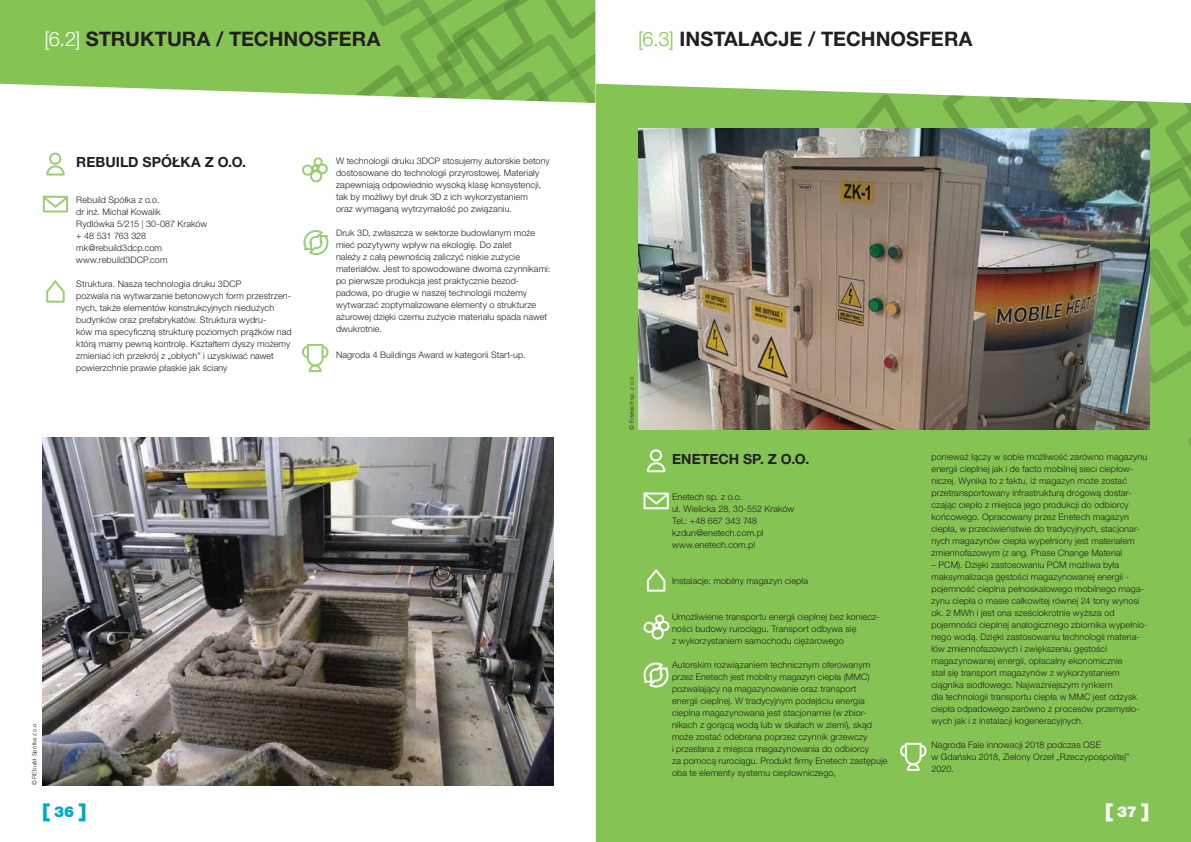
<style>
.page{position:relative;width:1191px;height:842px;background:#fff}
.page>*{position:absolute;margin:0;border:0;box-sizing:border-box;transform-origin:0 0}
.t1{font:700 20px "Helvetica Neue LT Pro";color:#231f20}
.t2{font:900 20px "Helvetica Neue LT Pro";color:#00aabc}
.t3{font:900 20px "Helvetica Neue LT Pro";color:#fff}
.t4{font:700 14px "Helvetica Neue LT Pro";letter-spacing:.005em;color:#231f20}
.t5{font:300 9px/12px "Helvetica Neue LT Pro";letter-spacing:.01em;color:#231f20}
.t6{font:300 6px "Helvetica Neue LT Pro";letter-spacing:.025em;color:#231f20}
.s1{font-weight:300;color:#fff}
.s2{font-weight:300;color:#85c454}
.s3{font-size:15px}
</style>
<div class="page">
<svg style="left:0;top:0;width:355px;height:96px;background:#8dc75f"></svg>
<svg style="left:355px;top:0;width:240px;height:103px;background:#80b954"></svg>
<div style="left:596px;top:84px;width:595px;height:758px;background:#85c454"></div>
<svg style="left:815px;top:95px;width:167px;height:33px;background:#81be51"></svg>
<svg style="left:1187px;top:437px;width:4px;height:9px"></svg>
<svg style="left:989px;top:96px;width:202px;height:287px;background:#82ba58"></svg>
<img style="left:42px;top:438px;width:511px;height:347px">
<img style="left:638px;top:128px;width:511px;height:301px">
<svg style="left:46px;top:280px;width:19px;height:23px"></svg>
<svg style="left:647px;top:569px;width:18px;height:23px"></svg>
<svg style="left:302px;top:344px;width:26px;height:28px"></svg>
<svg style="left:900px;top:743px;width:26px;height:28px"></svg>
<svg style="left:303px;top:230px;width:25px;height:25px"></svg>
<svg style="left:643px;top:662px;width:25px;height:25px"></svg>
<svg style="left:43px;top:196px;width:25px;height:17px"></svg>
<svg style="left:643px;top:492px;width:26px;height:17px"></svg>
<svg style="left:302px;top:157px;width:26px;height:26px"></svg>
<svg style="left:643px;top:614px;width:27px;height:26px"></svg>
<svg style="left:46px;top:153px;width:19px;height:23px"></svg>
<svg style="left:647px;top:449px;width:18px;height:23px"></svg>
<h1 class="t1" style="left:44px;top:27px;width:337px"><span class="s1">[6.2]</span> STRUKTURA / TECHNOSFERA</h1>
<h1 class="t1" style="left:638px;top:27px;width:336px"><span class="s2">[6.3]</span> INSTALACJE / TECHNOSFERA</h1>
<h2 class="t4" style="left:76px;top:154px;width:171px">REBUILD SPÓŁKA Z O.O.</h2>
<p class="t5" style="left:76px;top:194px;width:132px">Rebuild Spółka z o.o.<br>dr inż. Michał Kowalik<br>Rydlówka 5/215 | 30-087 Kraków + 48 531 763 328 mk@rebuild3dcp.com www.rebuild3DCP.com</p>
<p class="t5" style="left:76px;top:278px;width:217px">Struktura. Nasza technologia druku 3DCP<br>pozwala na wytwarzanie betonowych form przestrzen&shy;nych, także elementów konstrukcyjnych niedużych budynków oraz prefabrykatów. Struktura wydru-<br>ków ma specyficzną strukturę poziomych prążków nad którą mamy pewną kontrolę. Kształtem dyszy możemy zmieniać ich przekrój z „obłych” i uzyskiwać nawet powierzchnie prawie płaskie jak ściany</p>
<p class="t5" style="left:336px;top:154px;width:215px">W technologii druku 3DCP stosujemy autorskie betony dostosowane do technologii przyrostowej. Materiały zapewniają odpowiednio wysoką klasę konsystencji, tak by możliwy był druk 3D z ich wykorzystaniem<br>oraz wymaganą wytrzymałość po związaniu.</p>
<p class="t5" style="left:336px;top:226px;width:216px">Druk 3D, zwłaszcza w sektorze budowlanym może mieć pozytywny wpływ na ekologię. Do zalet<br>należy z całą pewnością zaliczyć niskie zużycie materiałów. Jest to spowodowane dwoma czynnikami: po pierwsze produkcja jest praktycznie bezod&shy;padowa, po drugie w naszej technologii możemy wytwarzać zoptymalizowane elementy o strukturze ażurowej dzięki czemu zużycie materiału spada nawet dwukrotnie.</p>
<p class="t5" style="left:336px;top:348px;width:191px">Nagroda 4 Buildings Award w kategorii Start-up.</p>
<p class="t6" style="left:31px;top:785px;width:63px;rotate:-90deg">© REbuild Spółka z o.o</p>
<p class="t6" style="left:628px;top:429px;width:54px;rotate:-90deg">© Enetech sp. z o.o</p>
<h2 class="t4" style="left:672px;top:450px;width:139px">ENETECH SP. Z O.O.</h2>
<p class="t5" style="left:672px;top:491px;width:124px">Enetech sp. z o.o.<br>ul. Wielicka 28, 30-552 Kraków<br>Tel.: +48 667 343 748 kzdun@enetech.com.pl www.enetech.com.pl</p>
<p class="t5" style="left:672px;top:575px;width:137px">Instalacje: mobilny magazyn ciepła</p>
<p class="t5" style="left:672px;top:611px;width:209px">Umożliwienie transportu energii cieplnej bez koniecz&shy;ności budowy rurociągu. Transport odbywa się<br>z wykorzystaniem samochodu ciężarowego</p>
<p class="t5" style="left:672px;top:659px;width:217px">Autorskim rozwiązaniem technicznym oferowanym przez Enetech jest mobilny magazyn ciepła (MMC) pozwalający na magazynowanie oraz transport<br>energii cieplnej. W tradycyjnym podejściu energia cieplna magazynowana jest stacjonarnie (w zbior&shy;nikach z gorącą wodą lub w skałach w ziemi), skąd może zostać odebrana poprzez czynnik grzewczy<br>i przesłana z miejsca magazynowania do odbiorcy<br>za pomocą rurociągu. Produkt firmy Enetech zastępuje oba te elementy systemu ciepłowniczego,</p>
<p class="t5" style="left:931px;top:451px;width:217px">ponieważ łączy w sobie możliwość zarówno magazynu energii cieplnej jak i de facto mobilnej sieci ciepłow&shy;niczej. Wynika to z faktu, iż magazyn może zostać przetransportowany infrastrukturą drogową dostar&shy;czając ciepło z miejsca jego produkcji do odbiorcy końcowego. Opracowany przez Enetech magazyn ciepła, w przeciwieństwie do tradycyjnych, stacjonar&shy;nych magazynów ciepła wypełniony jest materiałem zmiennofazowym (z ang. Phase Change Material</p>
<p class="t5" style="left:931px;top:559px;width:217px">– PCM). Dzięki zastosowaniu PCM możliwa była maksymalizacja gęstości magazynowanej energii - pojemność cieplna pełnoskalowego mobilnego maga&shy;zynu ciepła o masie całkowitej równej 24 tony wynosi ok. 2 MWh i jest ona sześciokrotnie wyższa od pojemności cieplnej analogicznego zbiornika wypełnio&shy;nego wodą. Dzięki zastosowaniu technologii materia&shy;łów zmiennofazowych i zwiększeniu gęstości magazynowanej energii, opłacalny ekonomicznie<br>stał się transport magazynów z wykorzystaniem ciągnika siodłowego. Najważniejszym rynkiem<br>dla technologii transportu ciepła w MMC jest odzysk ciepła odpadowego zarówno z procesów przemysło&shy;wych jak i z instalacji kogeneracyjnych.</p>
<p class="t5" style="left:931px;top:739px;width:199px">Nagroda Fale innowacji 2018 podczas OSE<br>w Gdańsku 2018, Zielony Orzeł „Rzeczypospolitej”<br>2020.</p>
<h1 class="t2" style="left:43px;top:799px;width:45px">[<span class="s3">36</span>]</h1>
<h1 class="t3" style="left:1105px;top:799px;width:45px">[<span class="s3">37</span>]</h1>
</div>
